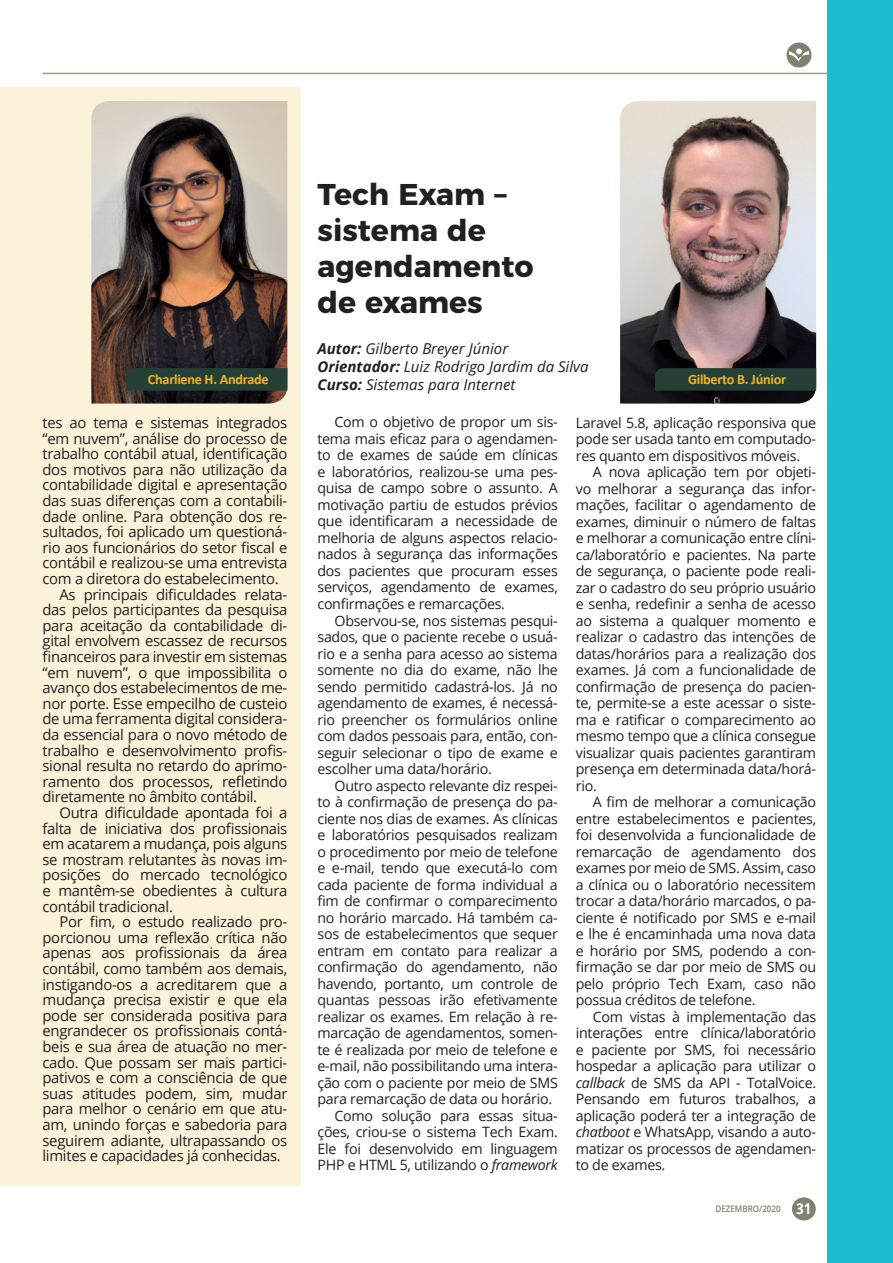
<style>
.page{position:relative;width:893px;height:1263px;background:#fff}
.page>*{position:absolute;margin:0;border:0;box-sizing:border-box;transform-origin:0 0}
.t1{font:700 30px/36px "Montserrat";color:#231f20}
.t2{font:italic 15px/18px "Open Sans";color:#231f20}
.t3{font:14.85px "Open Sans";letter-spacing:-.02em;color:#231f20}
.t4{font:14.25px/16.5px "Open Sans";letter-spacing:-.02em;color:#231f20;text-align:justify}
.t5{font:700 14.25px "Calibri";letter-spacing:-.02em;color:#f1b41c}
.t6{font:600 9px "Open Sans";color:#82806e;scale:.89 1}
.s1{font-weight:700}
.s2{font-style:italic}
.s3{font-weight:700;font-size:15px;color:#fff}
</style>
<div class="page">
<div style="left:0;top:87px;width:300px;height:1099px;background:#fcf2da"></div>
<div style="left:827px;top:0;width:66px;height:1263px;background:#1cbdce"></div>
<svg style="left:786px;top:43px;width:25px;height:24px"></svg>
<div style="left:792px;top:1197px;width:24px;height:23px;background:#82806e;border-radius:50%"></div>
<hr style="left:43px;top:73px;width:784px;height:1px;background:#9e9d8d">
<img style="left:91px;top:101px;width:196px;height:303px">
<div style="left:126px;top:368px;width:161px;height:23px;background:#264036"></div>
<img style="left:620px;top:101px;width:196px;height:303px">
<div style="left:655px;top:368px;width:161px;height:23px;background:#264036"></div>
<p class="t5" style="left:148px;top:369px;width:122px">Charliene H. Andrade</p>
<p class="t3" style="left:43px;top:412px;width:246px">tes ao tema e sistemas integrados</p>
<p class="t3" style="left:43px;top:428px;width:246px">“em nuvem”, análise do processo de</p>
<p class="t3" style="left:43px;top:444px;width:246px">trabalho contábil atual, identificação</p>
<p class="t3" style="left:43px;top:459px;width:246px">dos motivos para não utilização da</p>
<p class="t3" style="left:43px;top:475px;width:246px">contabilidade digital e apresentação</p>
<p class="t3" style="left:43px;top:490px;width:246px">das suas diferenças com a contabili-</p>
<p class="t3" style="left:43px;top:506px;width:246px">dade online. Para obtenção dos re-</p>
<p class="t3" style="left:43px;top:521px;width:246px">sultados, foi aplicado um questioná-</p>
<p class="t3" style="left:43px;top:537px;width:246px">rio aos funcionários do setor fiscal e</p>
<p class="t3" style="left:43px;top:553px;width:246px">contábil e realizou-se uma entrevista</p>
<p class="t3" style="left:43px;top:568px;width:238px">com a diretora do estabelecimento.</p>
<p class="t3" style="left:60px;top:584px;width:229px">As principais dificuldades relata-</p>
<p class="t3" style="left:43px;top:599px;width:246px">das pelos participantes da pesquisa</p>
<p class="t3" style="left:43px;top:615px;width:246px">para aceitação da contabilidade di-</p>
<p class="t3" style="left:43px;top:631px;width:246px">gital envolvem escassez de recursos</p>
<p class="t3" style="left:43px;top:646px;width:246px">financeiros para investir em sistemas</p>
<p class="t3" style="left:43px;top:662px;width:246px">“em nuvem”, o que impossibilita o</p>
<p class="t3" style="left:43px;top:677px;width:246px">avanço dos estabelecimentos de me-</p>
<p class="t3" style="left:43px;top:693px;width:246px">nor porte. Esse empecilho de custeio</p>
<p class="t3" style="left:43px;top:709px;width:246px">de uma ferramenta digital considera-</p>
<p class="t3" style="left:43px;top:724px;width:246px">da essencial para o novo método de</p>
<p class="t3" style="left:43px;top:740px;width:246px">trabalho e desenvolvimento profis-</p>
<p class="t3" style="left:43px;top:755px;width:246px">sional resulta no retardo do aprimo-</p>
<p class="t3" style="left:43px;top:771px;width:246px">ramento dos processos, refletindo</p>
<p class="t3" style="left:43px;top:787px;width:216px">diretamente no âmbito contábil.</p>
<p class="t3" style="left:60px;top:802px;width:229px">Outra dificuldade apontada foi a</p>
<p class="t3" style="left:43px;top:818px;width:246px">falta de iniciativa dos profissionais</p>
<p class="t3" style="left:43px;top:833px;width:246px">em acatarem a mudança, pois alguns</p>
<p class="t3" style="left:43px;top:849px;width:246px">se mostram relutantes às novas im-</p>
<p class="t3" style="left:43px;top:865px;width:246px">posições do mercado tecnológico</p>
<p class="t3" style="left:43px;top:880px;width:246px">e mantêm-se obedientes à cultura</p>
<p class="t3" style="left:43px;top:896px;width:132px">contábil tradicional.</p>
<p class="t3" style="left:60px;top:911px;width:229px">Por fim, o estudo realizado pro-</p>
<p class="t3" style="left:43px;top:927px;width:246px">porcionou uma reflexão crítica não</p>
<p class="t3" style="left:43px;top:943px;width:246px">apenas aos profissionais da área</p>
<p class="t3" style="left:43px;top:958px;width:246px">contábil, como também aos demais,</p>
<p class="t3" style="left:43px;top:974px;width:246px">instigando-os a acreditarem que a</p>
<p class="t3" style="left:43px;top:989px;width:246px">mudança precisa existir e que ela</p>
<p class="t3" style="left:43px;top:1005px;width:246px">pode ser considerada positiva para</p>
<p class="t3" style="left:43px;top:1021px;width:246px">engrandecer os profissionais contá-</p>
<p class="t3" style="left:43px;top:1036px;width:246px">beis e sua área de atuação no mer-</p>
<p class="t3" style="left:43px;top:1052px;width:246px">cado. Que possam ser mais partici-</p>
<p class="t3" style="left:43px;top:1067px;width:246px">pativos e com a consciência de que</p>
<p class="t3" style="left:43px;top:1083px;width:246px">suas atitudes podem, sim, mudar</p>
<p class="t3" style="left:43px;top:1099px;width:246px">para melhor o cenário em que atu-</p>
<p class="t3" style="left:43px;top:1114px;width:246px">am, unindo forças e sabedoria para</p>
<p class="t3" style="left:43px;top:1130px;width:246px">seguirem adiante, ultrapassando os</p>
<p class="t3" style="left:43px;top:1145px;width:240px">limites e capacidades já conhecidas.</p>
<h1 class="t1" style="left:317px;top:174px;width:217px">Tech Exam – sistema de agendamento de exames</h1>
<p class="t2" style="left:317px;top:339px;width:273px"><span class="s1">Autor:</span> Gilberto Breyer Júnior<br><span class="s1">Orientador:</span> Luiz Rodrigo Jardim da Silva<br><span class="s1">Curso:</span> Sistemas para Internet</p>
<p class="t5" style="left:688px;top:369px;width:100px">Gilberto B. Júnior</p>
<p class="t4" style="left:317px;top:414px;width:242px;text-indent:17px">Com o objetivo de propor um sis&shy;tema mais eficaz para o agendamen&shy;to de exames de saúde em clínicas e laboratórios, realizou-se uma pes&shy;quisa de campo sobre o assunto. A motivação partiu de estudos prévios que identificaram a necessidade de melhoria de alguns aspectos relacio&shy;nados à segurança das informações dos pacientes que procuram esses serviços, agendamento de exames, confirmações e remarcações.</p>
<p class="t4" style="left:317px;top:612px;width:242px;text-indent:17px">Observou-se, nos sistemas pesqui&shy;sados, que o paciente recebe o usuá&shy;rio e a senha para acesso ao sistema somente no dia do exame, não lhe sendo permitido cadastrá-los. Já no agendamento de exames, é necessá&shy;rio preencher os formulários online com dados pessoais para, então, con&shy;seguir selecionar o tipo de exame e escolher uma data/horário.</p>
<p class="t4" style="left:334px;top:777px;width:225px">Outro aspecto relevante diz respei-</p>
<p class="t4" style="left:317px;top:793px;width:242px">to à confirmação de presença do pa-</p>
<p class="t4" style="left:317px;top:810px;width:242px">ciente nos dias de exames. As clínicas</p>
<p class="t4" style="left:317px;top:826px;width:242px">e laboratórios pesquisados realizam</p>
<p class="t4" style="left:317px;top:843px;width:242px">o procedimento por meio de telefone</p>
<p class="t4" style="left:317px;top:859px;width:242px">e e-mail, tendo que executá-lo com</p>
<p class="t4" style="left:317px;top:876px;width:242px">cada paciente de forma individual a</p>
<p class="t4" style="left:317px;top:892px;width:242px">fim de confirmar o comparecimento</p>
<p class="t4" style="left:317px;top:909px;width:242px">no horário marcado. Há também ca-</p>
<p class="t4" style="left:317px;top:925px;width:242px">sos de estabelecimentos que sequer</p>
<p class="t4" style="left:317px;top:942px;width:242px">entram em contato para realizar a</p>
<p class="t4" style="left:317px;top:958px;width:242px">confirmação do agendamento, não</p>
<p class="t4" style="left:317px;top:975px;width:242px">havendo, portanto, um controle de</p>
<p class="t4" style="left:317px;top:991px;width:242px">quantas pessoas irão efetivamente</p>
<p class="t4" style="left:317px;top:1008px;width:242px">realizar os exames. Em relação à re-</p>
<p class="t4" style="left:317px;top:1024px;width:242px">marcação de agendamentos, somen-</p>
<p class="t4" style="left:317px;top:1041px;width:242px">te é realizada por meio de telefone e</p>
<p class="t4" style="left:317px;top:1057px;width:242px">e-mail, não possibilitando uma intera-</p>
<p class="t4" style="left:317px;top:1074px;width:242px">ção com o paciente por meio de SMS</p>
<p class="t4" style="left:317px;top:1090px;width:236px">para remarcação de data ou horário.</p>
<p class="t4" style="left:334px;top:1107px;width:225px">Como solução para essas situa-</p>
<p class="t4" style="left:317px;top:1123px;width:242px">ções, criou-se o sistema Tech Exam.</p>
<p class="t4" style="left:317px;top:1140px;width:242px">Ele foi desenvolvido em linguagem</p>
<p class="t4" style="left:317px;top:1156px;width:242px">PHP e HTML 5, utilizando o <span class="s2">framework</span></p>
<p class="t4" style="left:576px;top:414px;width:242px">Laravel 5.8, aplicação responsiva que pode ser usada tanto em computado&shy;res quanto em dispositivos móveis.</p>
<p class="t4" style="left:576px;top:463px;width:242px;text-indent:17px">A nova aplicação tem por objeti&shy;vo melhorar a segurança das infor&shy;mações, facilitar o agendamento de exames, diminuir o número de faltas e melhorar a comunicação entre clíni&shy;ca/laboratório e pacientes. Na parte de segurança, o paciente pode reali&shy;zar o cadastro do seu próprio usuário e senha, redefinir a senha de acesso ao sistema a qualquer momento e realizar o cadastro das intenções de datas/horários para a realização dos exames. Já com a funcionalidade de confirmação de presença do pacien&shy;te, permite-se a este acessar o siste&shy;ma e ratificar o comparecimento ao mesmo tempo que a clínica consegue visualizar quais pacientes garantiram presença em determinada data/horá&shy;rio.</p>
<p class="t4" style="left:576px;top:793px;width:242px;text-indent:17px">A fim de melhorar a comunicação entre estabelecimentos e pacientes, foi desenvolvida a funcionalidade de remarcação de agendamento dos exames por meio de SMS. Assim, caso a clínica ou o laboratório necessitem trocar a data/horário marcados, o pa&shy;ciente é notificado por SMS e e-mail e lhe é encaminhada uma nova data e horário por SMS, podendo a con&shy;firmação se dar por meio de SMS ou pelo próprio Tech Exam, caso não possua créditos de telefone.</p>
<p class="t4" style="left:576px;top:1008px;width:242px;text-indent:17px">Com vistas à implementação das interações entre clínica/laboratório e paciente por SMS, foi necessário hospedar a aplicação para utilizar o <span class="s2">callback</span> de SMS da API - TotalVoice.<br>Pensando em futuros trabalhos, a aplicação poderá ter a integração de <span class="s2">chatboot</span> e WhatsApp, visando a auto&shy;matizar os processos de agendamen&shy;to de exames.</p>
<p class="t6" style="left:715px;top:1202px;width:109px">DEZEMBRO/2020 <span class="s3">31</span></p>
</div>
